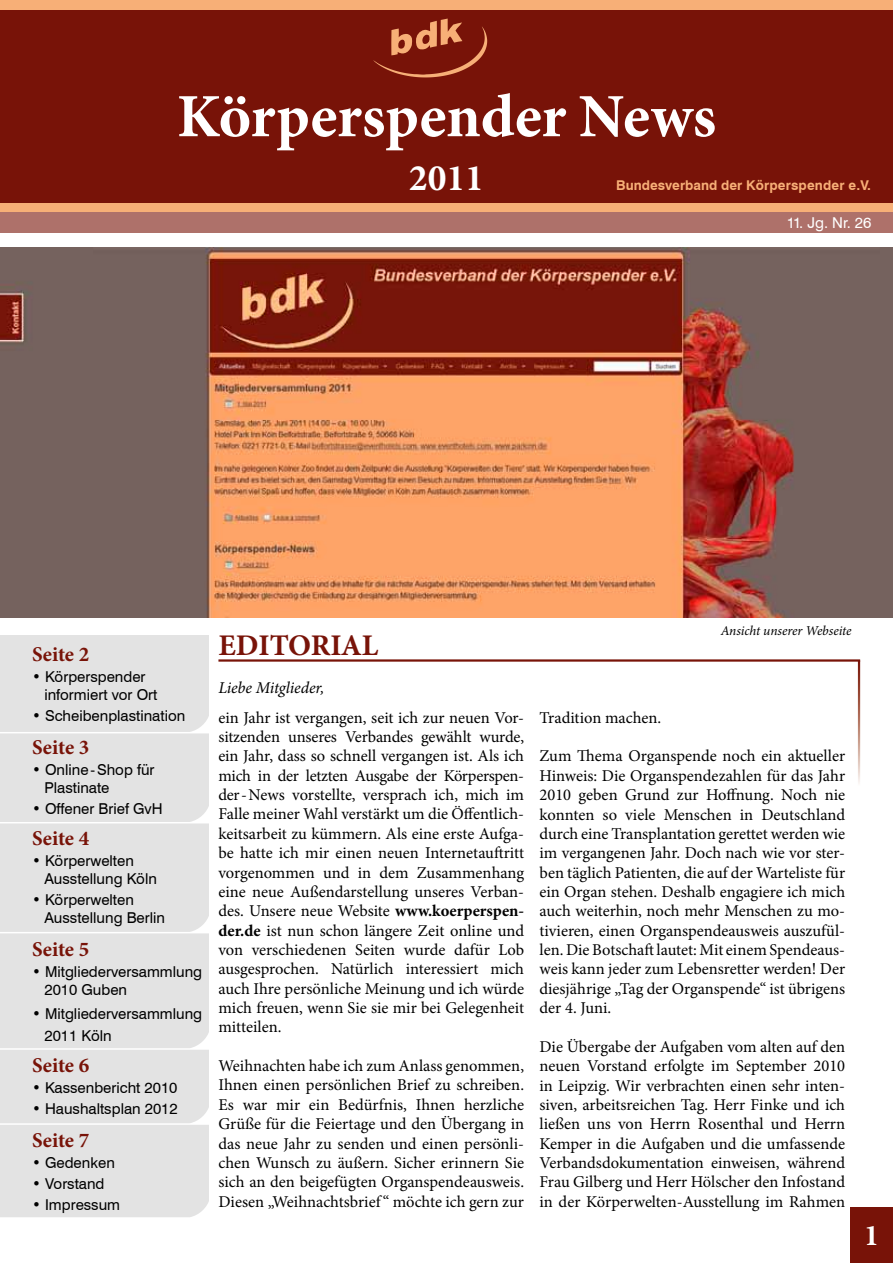
<style>
.page{position:relative;width:893px;height:1263px;background:#fff}
.page>*{position:absolute;margin:0;border:0;box-sizing:border-box;transform-origin:0 0}
.t1{font:700 61.5px "Minion Pro";letter-spacing:-.005em;color:#fff}
.t2{font:700 37.5px "Minion Pro";color:#fff}
.t3{font:700 30px "Minion Pro";letter-spacing:-.005em;color:#781308}
.t4{font:700 30px "Minion Pro";color:#fff}
.t5{font:700 21px "Minion Pro";letter-spacing:-.005em;color:#781308}
.t6{font:16.5px/19.4px "Minion Pro";color:#000;text-align:justify}
.t7{font:italic 16.5px "Minion Pro";letter-spacing:-.005em;color:#000}
.t8{font:15px/18px "Swiss 721 BT";color:#000}
.t9{font:15px "Swiss 721 BT";color:#fff}
.t10{font:700 13.5px "Swiss 721 BT";color:#f7af77}
.t11{font:italic 13.5px "Minion Pro";letter-spacing:-.01em;color:#000}
.s1{font-weight:700}
</style>
<div class="page">
<img style="left:0;top:248px;width:893px;height:369px">
<div style="left:0;top:635px;width:209px;height:583px;background:#e3e3e3"></div>
<svg style="left:0;top:917px;width:209px;height:16px"></svg>
<svg style="left:0;top:717px;width:209px;height:16px"></svg>
<svg style="left:0;top:807px;width:209px;height:16px"></svg>
<svg style="left:0;top:1033px;width:209px;height:17px"></svg>
<svg style="left:0;top:1108px;width:209px;height:17px"></svg>
<svg style="left:0;top:1202px;width:209px;height:16px"></svg>
<div style="left:0;top:0;width:893px;height:212px;background:#781308"></div>
<div style="left:0;top:212px;width:893px;height:21px;background:#ae716a"></div>
<div style="left:0;top:203px;width:893px;height:9px;background:#f7af77"></div>
<div style="left:0;top:0;width:893px;height:10px;background:#f7af77"></div>
<hr style="left:218px;top:659px;width:642px;height:3px;background:#781308">
<div style="left:850px;top:1208px;width:43px;height:55px;background:#781308"></div>
<svg style="left:373px;top:19px;width:114px;height:58px"></svg>
<h1 class="t1" style="left:177px;top:73px;width:541px">Körperspender News</h1>
<h2 class="t2" style="left:409px;top:152px;width:76px">2011</h2>
<p class="t10" style="left:616px;top:177px;width:256px">Bundesverband der Körperspender e.V.</p>
<p class="t9" style="left:787px;top:213px;width:86px">11. Jg. Nr. 26</p>
<p class="t5" style="left:32px;top:639px;width:59px">Seite 2</p>
<p class="t8" style="left:44px;top:667px;width:115px;text-indent:-12px">• Körperspender informiert vor Ort</p>
<p class="t8" style="left:32px;top:706px;width:155px">• Scheibenplastination</p>
<p class="t5" style="left:32px;top:732px;width:59px">Seite 3</p>
<p class="t8" style="left:44px;top:760px;width:112px;text-indent:-12px">• Online-Shop für<br>Plastinate</p>
<p class="t8" style="left:32px;top:799px;width:132px">• Offener Brief GvH</p>
<p class="t5" style="left:32px;top:823px;width:59px">Seite 4</p>
<p class="t8" style="left:44px;top:852px;width:114px;text-indent:-12px">• Körperwelten<br>Ausstellung Köln</p>
<p class="t8" style="left:44px;top:891px;width:122px;text-indent:-12px">• Körperwelten<br>Ausstellung Berlin</p>
<p class="t5" style="left:32px;top:934px;width:59px">Seite 5</p>
<p class="t8" style="left:44px;top:963px;width:159px;text-indent:-12px">• Mitgliederversammlung<br>2010 Guben</p>
<p class="t8" style="left:44px;top:1003px;width:159px;line-height:21.6px;text-indent:-12px">• Mitgliederversammlung<br>2011 Köln</p>
<p class="t5" style="left:32px;top:1051px;width:59px">Seite 6</p>
<p class="t8" style="left:32px;top:1079px;width:147px">• Kassenbericht 2010</p>
<p class="t8" style="left:32px;top:1100px;width:147px">• Haushaltsplan 2012</p>
<p class="t5" style="left:32px;top:1126px;width:59px">Seite 7</p>
<p class="t8" style="left:32px;top:1154px;width:84px">• Gedenken</p>
<p class="t8" style="left:32px;top:1175px;width:74px">• Vorstand</p>
<p class="t8" style="left:32px;top:1196px;width:90px">• Impressum</p>
<h3 class="t3" style="left:218px;top:625px;width:162px">EDITORIAL</h3>
<p class="t7" style="left:218px;top:676px;width:107px">Liebe Mitglieder,</p>
<p class="t6" style="left:218px;top:708px;width:307px">ein Jahr ist vergangen, seit ich zur neuen Vor&shy;sitzenden unseres Verbandes gewählt wurde, ein Jahr, dass so schnell vergangen ist. Als ich mich in der letzten Ausgabe der Körperspen&shy;der-News vorstellte, versprach ich, mich im Falle meiner Wahl verstärkt um die Öffentlich&shy;keitsarbeit zu kümmern. Als eine erste Aufga&shy;be hatte ich mir einen neuen Internetauftritt vorgenommen und in dem Zusammenhang eine neue Außendarstellung unseres Verban&shy;des. Unsere neue Website <span class="s1">www.koerperspen&shy;der.de</span> ist nun schon längere Zeit online und von verschiedenen Seiten wurde dafür Lob ausgesprochen. Natürlich interessiert mich auch Ihre persönliche Meinung und ich würde mich freuen, wenn Sie sie mir bei Gelegenheit mitteilen.</p>
<p class="t6" style="left:218px;top:1056px;width:307px">Weihnachten habe ich zum Anlass genommen, Ihnen einen persönlichen Brief zu schreiben.<br>Es war mir ein Bedürfnis, Ihnen herzliche Grüße für die Feiertage und den Übergang in das neue Jahr zu senden und einen persönli&shy;chen Wunsch zu äußern. Sicher erinnern Sie sich an den beigefügten Organspendeausweis.<br>Diesen „Weihnachtsbrief “ möchte ich gern zur</p>
<p class="t11" style="left:721px;top:621px;width:132px">Ansicht unserer Webseite</p>
<p class="t6" style="left:539px;top:708px;width:123px">Tradition machen.</p>
<p class="t6" style="left:539px;top:746px;width:307px">Zum Thema Organspende noch ein aktueller Hinweis: Die Organspendezahlen für das Jahr 2010 geben Grund zur Hoffnung. Noch nie konnten so viele Menschen in Deutschland durch eine Transplantation gerettet werden wie im vergangenen Jahr. Doch nach wie vor ster&shy;ben täglich Patienten, die auf der Warteliste für ein Organ stehen. Deshalb engagiere ich mich auch weiterhin, noch mehr Menschen zu mo&shy;tivieren, einen Organspendeausweis auszufül&shy;len. Die Botschaft lautet: Mit einem Spendeaus&shy;weis kann jeder zum Lebensretter werden! Der diesjährige „Tag der Organspende“ ist übrigens der 4. Juni.</p>
<p class="t6" style="left:539px;top:1037px;width:307px">Die Übergabe der Aufgaben vom alten auf den neuen Vorstand erfolgte im September 2010 in Leipzig. Wir verbrachten einen sehr inten&shy;siven, arbeitsreichen Tag. Herr Finke und ich ließen uns von Herrn Rosenthal und Herrn Kemper in die Aufgaben und die umfassende Verbandsdokumentation einweisen, während Frau Gilberg und Herr Hölscher den Infostand in der Körperwelten-Ausstellung im Rahmen</p>
<h3 class="t4" style="left:864px;top:1215px;width:16px">1</h3>
</div>
